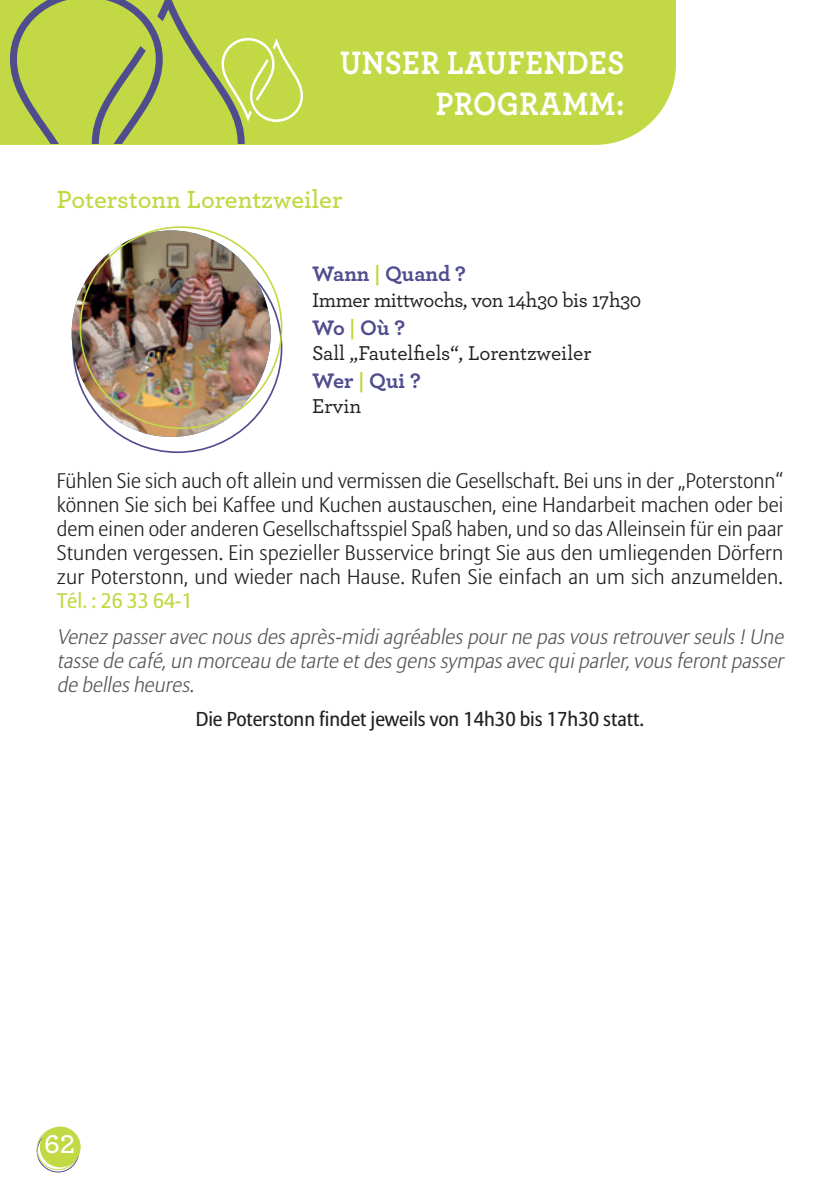
<style>
.page{position:relative;width:840px;height:1191px;background:#fff}
.page>*{position:absolute;margin:0;border:0;box-sizing:border-box;transform-origin:0 0}
.t1{font:700 34px/40px "Archer";letter-spacing:.02em;color:#fff;text-align:right;scale:.9 1}
.t2{font:600 27px "Archer";color:#fff}
.t3{font:600 26px "Archer";color:#c2d844}
.t4{font:700 22px "Archer";color:#504d8f}
.t5{font:300 21px/24px "Allianz Sans";letter-spacing:.01em;color:#231f20;text-align:justify}
.t6{font:italic 300 21px/24px "Allianz Sans";color:#57585a;text-align:justify}
.t7{font:500 21px "Archer";letter-spacing:-.01em;color:#231f20}
.t8{font:21px "Allianz Sans";color:#c2d844}
.t9{font:20px "Allianz Sans";color:#231f20}
.s1{color:#c2d844}
</style>
<div class="page">
<div style="left:37px;top:1130px;width:42px;height:42px;border:1px solid #504d8f;border-radius:50%"></div>
<div style="left:40px;top:1126px;width:41px;height:41px;background:#c2d844;border-radius:50%"></div>
<div style="left:37px;top:1128px;width:42px;height:41px;border:1px solid #c2d844;border-radius:50%"></div>
<div style="left:0;top:0;width:675px;height:145px;background:#c2d844"></div>
<svg style="left:10px;top:0;width:293px;height:144px;background:#b7ca50"></svg>
<img style="left:72px;top:230px;width:198px;height:207px">
<h1 class="t1" style="left:340px;top:41px;width:317px">UNSER LAUFENDES<br>PROGRAMM:</h1>
<p class="t3" style="left:57px;top:180px;width:287px">Poterstonn Lorentzweiler</p>
<p class="t4" style="left:312px;top:257px;width:155px">Wann <span class="s1">|</span> Quand ?</p>
<p class="t7" style="left:312px;top:284px;width:330px">Immer mittwochs, von 14h30 bis 17h30</p>
<p class="t4" style="left:312px;top:310px;width:95px">Wo <span class="s1">|</span> Où ?</p>
<p class="t7" style="left:312px;top:338px;width:280px">Sall „Fautelfiels“, Lorentzweiler</p>
<p class="t4" style="left:312px;top:363px;width:110px">Wer <span class="s1">|</span> Qui ?</p>
<p class="t7" style="left:312px;top:391px;width:51px">Ervin</p>
<p class="t5" style="left:57px;top:470px;width:727px">Fühlen Sie sich auch oft allein und vermissen die Gesellschaft. Bei uns in der „Poterstonn“ können Sie sich bei Kaffee und Kuchen austauschen, eine Handarbeit machen oder bei dem einen oder anderen Gesellschaftsspiel Spaß haben, und so das Alleinsein für ein paar Stunden vergessen. Ein spezieller Busservice bringt Sie aus den umliegenden Dörfern zur Poterstonn, und wieder nach Hause. Rufen Sie einfach an um sich anzumelden.</p>
<p class="t8" style="left:57px;top:588px;width:137px">Tél. : 26 33 64-1</p>
<p class="t6" style="left:57px;top:625px;width:732px">Venez passeravec nousdesaprès-midiagréablespourne pasvousretrouverseuls!Une tasse de café,un morceau de tarte etdesgenssympasavec quiparler,vousferontpasser de bellesheures.</p>
<p class="t9" style="left:196px;top:707px;width:450px">Die Poterstonn findet jeweils von 14h30 bis 17h30 statt.</p>
<p class="t2" style="left:44px;top:1124px;width:32px">62</p>
</div>
